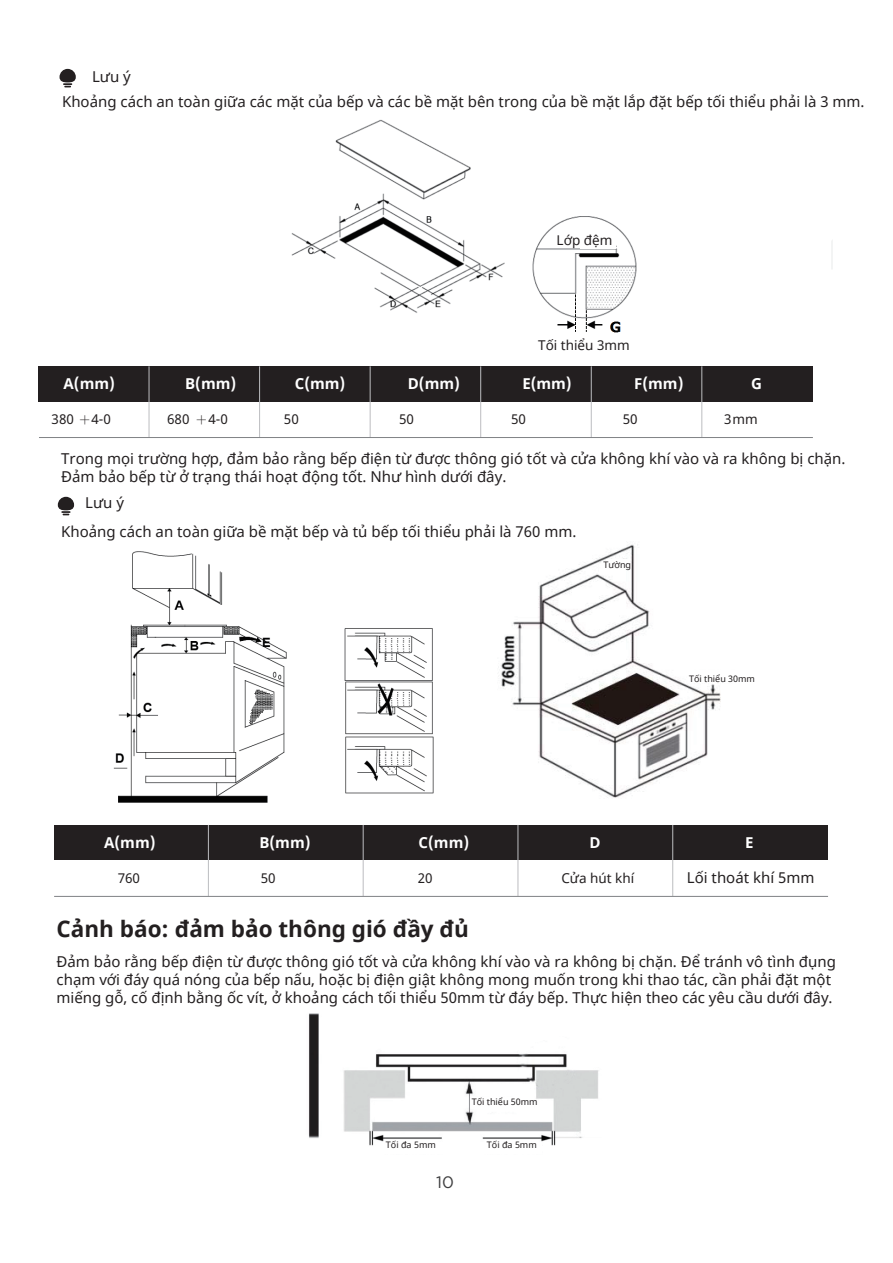
<style>
.page{position:relative;width:893px;height:1263px;background:#fff}
.page>*{position:absolute;margin:0;border:0;box-sizing:border-box;transform-origin:0 0}
.t1{font:700 22.5px "Noto Sans";color:#231f20}
.t2{font:16.5px "Gotham HTF";color:#3e3e3f}
.t3{font:15px/18px "Noto Sans";color:#231f20}
.t4{font:700 15px "Noto Sans";color:#fff}
.t5{font:13.5px "Noto Sans";color:#231f20}
.t6{font:9px "Noto Sans";color:#231f20}
.s1{font-family:"Adobe Song Std";font-weight:300}
</style>
<div class="page">
<img style="left:309px;top:1013px;width:290px;height:133px">
<div style="left:472px;top:1097px;width:62px;height:12px;background:#fff"></div>
<div style="left:480px;top:1142px;width:62px;height:11px;background:#fff"></div>
<div style="left:382px;top:1142px;width:62px;height:11px;background:#fff"></div>
<img style="left:291px;top:119px;width:346px;height:214px">
<div style="left:580px;top:235px;width:35px;height:13px;background:#fff"></div>
<div style="left:38px;top:366px;width:111px;height:36px;background:#231f20"></div>
<div style="left:149px;top:366px;width:111px;height:36px;background:#231f20"></div>
<div style="left:260px;top:366px;width:110px;height:36px;background:#231f20"></div>
<div style="left:370px;top:366px;width:111px;height:36px;background:#231f20"></div>
<div style="left:481px;top:366px;width:110px;height:36px;background:#231f20"></div>
<div style="left:591px;top:366px;width:111px;height:36px;background:#231f20"></div>
<div style="left:702px;top:366px;width:110px;height:36px;background:#231f20"></div>
<hr style="left:149px;top:366px;width:1px;height:71px;background:#bcbdc0">
<hr style="left:259px;top:366px;width:1px;height:71px;background:#bcbdc0">
<hr style="left:370px;top:366px;width:1px;height:71px;background:#bcbdc0">
<hr style="left:480px;top:366px;width:1px;height:71px;background:#bcbdc0">
<hr style="left:591px;top:366px;width:1px;height:71px;background:#bcbdc0">
<hr style="left:701px;top:366px;width:1px;height:71px;background:#bcbdc0">
<hr style="left:39px;top:437px;width:774px;height:1px;background:#808285">
<svg style="left:60px;top:69px;width:16px;height:18px"></svg>
<img style="left:113px;top:551px;width:321px;height:252px">
<img style="left:501px;top:544px;width:220px;height:254px">
<div style="left:607px;top:559px;width:23px;height:9px;background:#fff"></div>
<div style="left:693px;top:670px;width:41px;height:12px;background:#fff"></div>
<svg style="left:58px;top:497px;width:16px;height:18px"></svg>
<div style="left:54px;top:825px;width:154px;height:35px;background:#231f20"></div>
<div style="left:208px;top:825px;width:155px;height:35px;background:#231f20"></div>
<div style="left:363px;top:825px;width:155px;height:35px;background:#231f20"></div>
<div style="left:518px;top:825px;width:155px;height:35px;background:#231f20"></div>
<div style="left:673px;top:825px;width:154px;height:35px;background:#231f20"></div>
<hr style="left:208px;top:825px;width:1px;height:71px;background:#bcbdc0">
<hr style="left:363px;top:825px;width:1px;height:71px;background:#bcbdc0">
<hr style="left:672px;top:825px;width:1px;height:71px;background:#bcbdc0">
<hr style="left:518px;top:825px;width:1px;height:71px;background:#bcbdc0">
<hr style="left:54px;top:896px;width:774px;height:1px;background:#808285">
<p class="t3" style="left:62px;top:64px;width:804px;line-height:25.5px;text-indent:30px">Lưu ý<br>Khoảng cách an toàn giữa các mặt của bếp và các bề mặt bên trong của bề mặt lắp đặt bếp tối thiểu phải là 3 mm.</p>
<p class="t5" style="left:557px;top:230px;width:57px">Lớp đệm</p>
<p class="t5" style="left:538px;top:336px;width:93px">Tối thiểu 3mm</p>
<p class="t4" style="left:64px;top:373px;width:53px">A(mm)</p>
<p class="t4" style="left:185px;top:373px;width:53px">B(mm)</p>
<p class="t4" style="left:295px;top:373px;width:52px">C(mm)</p>
<p class="t4" style="left:408px;top:373px;width:54px">D(mm)</p>
<p class="t4" style="left:522px;top:373px;width:51px">E(mm)</p>
<p class="t4" style="left:634px;top:373px;width:51px">F(mm)</p>
<p class="t4" style="left:751px;top:373px;width:12px">G</p>
<p class="t5" style="left:52px;top:410px;width:61px">380 <span class="s1">＋</span>4-0</p>
<p class="t5" style="left:167px;top:410px;width:62px">680 <span class="s1">＋</span>4-0</p>
<p class="t5" style="left:284px;top:410px;width:16px">50</p>
<p class="t5" style="left:399px;top:410px;width:16px">50</p>
<p class="t5" style="left:511px;top:410px;width:16px">50</p>
<p class="t5" style="left:623px;top:410px;width:16px">50</p>
<p class="t5" style="left:724px;top:410px;width:35px">3mm</p>
<p class="t3" style="left:61px;top:450px;width:786px">Trong mọi trường hợp, đảm bảo rằng bếp điện từ được thông gió tốt và cửa không khí vào và ra không bị chặn.<br>Đảm bảo bếp từ ở trạng thái hoạt động tốt. Như hình dưới đây.</p>
<p class="t3" style="left:61px;top:489px;width:517px;line-height:28.5px;text-indent:24px">Lưu ý<br>Khoảng cách an toàn giữa bề mặt bếp và tủ bếp tối thiểu phải là 760 mm.</p>
<p class="t6" style="left:603px;top:559px;width:29px">Tường</p>
<p class="t6" style="left:689px;top:673px;width:67px">Tối thiểu 30mm</p>
<p class="t4" style="left:104px;top:832px;width:53px">A(mm)</p>
<p class="t4" style="left:259px;top:832px;width:53px">B(mm)</p>
<p class="t4" style="left:419px;top:832px;width:52px">C(mm)</p>
<p class="t4" style="left:589px;top:832px;width:13px">D</p>
<p class="t4" style="left:745px;top:832px;width:10px">E</p>
<p class="t3" style="left:687px;top:869px;width:129px">Lối thoát khí 5mm</p>
<h1 class="t1" style="left:57px;top:913px;width:414px">Cảnh báo: đảm bảo thông gió đầy đủ</h1>
<p class="t3" style="left:57px;top:953px;width:781px">Đảm bảo rằng bếp điện từ được thông gió tốt và cửa không khí vào và ra không bị chặn. Để tránh vô tình đụng chạm với đáy quá nóng của bếp nấu, hoặc bị điện giật không mong muốn trong khi thao tác, cần phải đặt một miếng gỗ, cố định bằng ốc vít, ở khoảng cách tối thiểu 50mm từ đáy bếp. Thực hiện theo các yêu cầu dưới đây.</p>
<p class="t5" style="left:118px;top:869px;width:24px">760</p>
<p class="t5" style="left:261px;top:869px;width:16px">50</p>
<p class="t5" style="left:418px;top:869px;width:16px">20</p>
<p class="t5" style="left:561px;top:869px;width:74px">Cửa hút khí</p>
<p class="t6" style="left:472px;top:1096px;width:67px">Tối thiểu 50mm</p>
<p class="t6" style="left:386px;top:1138px;width:51px">Tối đa 5mm</p>
<p class="t6" style="left:487px;top:1138px;width:51px">Tối đa 5mm</p>
<p class="t2" style="left:436px;top:1173px;width:19px">10</p>
</div>
